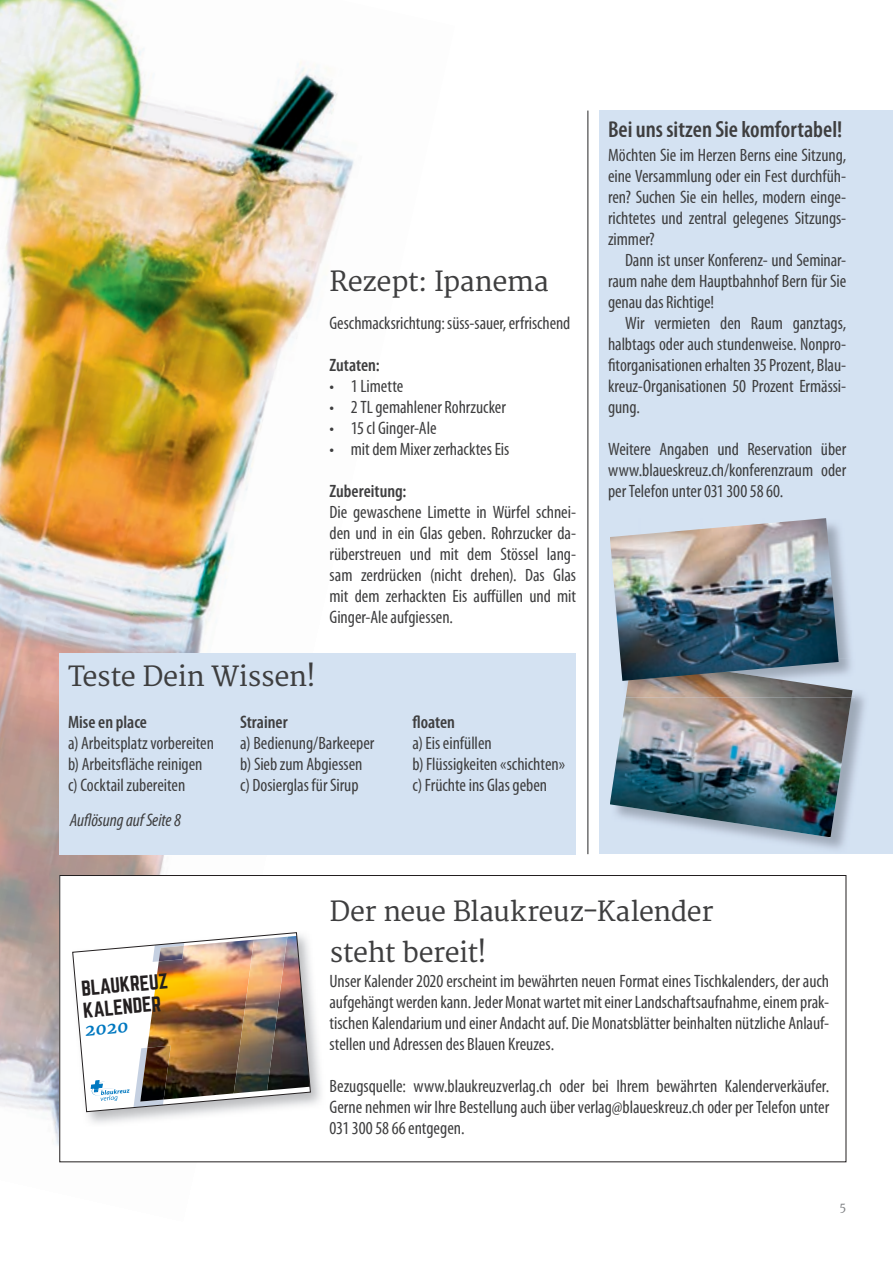
<style>
.page{position:relative;width:893px;height:1263px;background:#fff}
.page>*{position:absolute;margin:0;border:0;box-sizing:border-box;transform-origin:0 0}
.t1{font:27px/40.5px "Merriweather";letter-spacing:-.02em;color:#3e3e3f}
.t2{font:600 condensed 23.25px "Myriad Pro";color:#3e3e3f}
.t3{font:18.9px/22px "Norwester BK";color:#231f20}
.t4{font:condensed 18px/21px "Myriad Pro";letter-spacing:-.005em;color:#3e3e3f;text-align:justify}
.t5{font:600 condensed 18px "Myriad Pro";color:#3e3e3f}
.t6{font:italic condensed 18px "Myriad Pro";letter-spacing:-.005em;color:#3e3e3f}
.t7{font:italic 700 17.55px "Merriweather";color:#0078c0}
.t8{font:12px "Merriweather";color:#808285}
</style>
<div class="page">
<img style="left:0;top:0;width:455px;height:1163px">
<hr style="left:587px;top:111px;width:1px;height:743px;background:#3e3e3f">
<div style="left:600px;top:111px;width:293px;height:743px;background:#d4e2f2"></div>
<img style="left:610px;top:697px;width:241px;height:140px">
<img style="left:626px;top:657px;width:226px;height:40px">
<img style="left:610px;top:518px;width:229px;height:163px">
<div style="left:60px;top:875px;width:786px;height:287px;background:#fff"></div>
<div style="left:60px;top:653px;width:516px;height:201px;background:#d4e2f2"></div>
<img style="left:72px;top:932px;width:239px;height:180px">
<h1 class="t1" style="left:330px;top:263px;width:221px">Rezept: Ipanema</h1>
<p class="t4" style="left:330px;top:313px;width:242px">Geschmacksrichtung: süss-sauer, erfrischend</p>
<p class="t5" style="left:330px;top:355px;width:52px">Zutaten:</p>
<p class="t4" style="left:330px;top:376px;width:75px">• 1 Limette</p>
<p class="t4" style="left:330px;top:397px;width:178px">• 2 TL gemahlener Rohrzucker</p>
<p class="t4" style="left:330px;top:418px;width:109px">• 15 cl Ginger-Ale</p>
<p class="t4" style="left:330px;top:439px;width:181px">• mit dem Mixer zerhacktes Eis</p>
<p class="t5" style="left:330px;top:481px;width:78px">Zubereitung:</p>
<p class="t4" style="left:330px;top:502px;width:248px">Die gewaschene Limette in Würfel schnei&shy;den und in ein Glas geben. Rohrzucker da&shy;rüberstreuen und mit dem Stössel lang&shy;sam zerdrücken (nicht drehen). Das Glas mit dem zerhackten Eis auffüllen und mit Ginger-Ale aufgiessen.</p>
<h1 class="t1" style="left:68px;top:657px;width:249px">Teste Dein Wissen!</h1>
<p class="t5" style="left:68px;top:712px;width:80px">Mise en place</p>
<p class="t4" style="left:68px;top:733px;width:148px;text-align:left">a) Arbeitsplatz vorbereiten b) Arbeitsfläche reinigen c) Cocktail zubereiten</p>
<p class="t5" style="left:240px;top:712px;width:49px">Strainer</p>
<p class="t4" style="left:240px;top:733px;width:136px;text-align:left">a) Bedienung/Barkeeper b) Sieb zum Abgiessen c) Dosierglas für Sirup</p>
<p class="t6" style="left:70px;top:810px;width:113px">Auflösung auf Seite 8</p>
<p class="t5" style="left:412px;top:712px;width:44px">floaten</p>
<p class="t4" style="left:412px;top:733px;width:154px;text-align:left">a) Eis einfüllen<br>b) Flüssigkeiten «schichten» c) Früchte ins Glas geben</p>
<p class="t2" style="left:608px;top:116px;width:236px">Bei uns sitzen Sie komfortabel!</p>
<p class="t4" style="left:608px;top:145px;width:240px">Möchten Sie im Herzen Berns eine Sitzung, eine Versammlung oder ein Fest durchfüh&shy;ren? Suchen Sie ein helles, modern einge&shy;richtetes und zentral gelegenes Sitzungs&shy;zimmer?</p>
<p class="t4" style="left:608px;top:250px;width:240px;text-indent:17px">Dann ist unser Konferenz- und Seminar&shy;raum nahe dem Hauptbahnhof Bern für Sie genau das Richtige!</p>
<p class="t4" style="left:608px;top:313px;width:240px;text-indent:17px">Wir vermieten den Raum ganztags, halbtags oder auch stundenweise. Nonpro&shy;fitorganisationen erhalten 35 Prozent, Blau&shy;kreuz-Organisationen 50 Prozent Ermässi&shy;gung.</p>
<p class="t4" style="left:608px;top:439px;width:240px">Weitere Angaben und Reservation über www.blaueskreuz.ch/konferenzraum oder per Telefon unter 031 300 58 60.</p>
<p class="t3" style="left:80px;top:976px;width:88px;rotate:-5deg">BLAUKREUZ<br>KALENDER</p>
<p class="t7" style="left:84px;top:1018px;width:45px;rotate:-5deg">2020</p>
<h1 class="t1" style="left:330px;top:892px;width:385px">Der neue Blaukreuz-Kalender steht bereit!</h1>
<p class="t4" style="left:330px;top:971px;width:501px">Unser Kalender 2020 erscheint im bewährten neuen Format eines Tischkalenders, der auch aufgehängt werden kann. Jeder Monat wartet mit einer Landschaftsaufnahme, einem prak&shy;tischen Kalendarium und einer Andacht auf. Die Monatsblätter beinhalten nützliche Anlauf&shy;stellen und Adressen des Blauen Kreuzes.</p>
<p class="t4" style="left:330px;top:1076px;width:501px">Bezugsquelle: www.blaukreuzverlag.ch oder bei Ihrem bewährten Kalenderverkäufer.<br>Gerne nehmen wir Ihre Bestellung auch über verlag@blaueskreuz.ch oder per Telefon unter 031 300 58 66 entgegen.</p>
<p class="t8" style="left:840px;top:1200px;width:8px">5</p>
</div>
